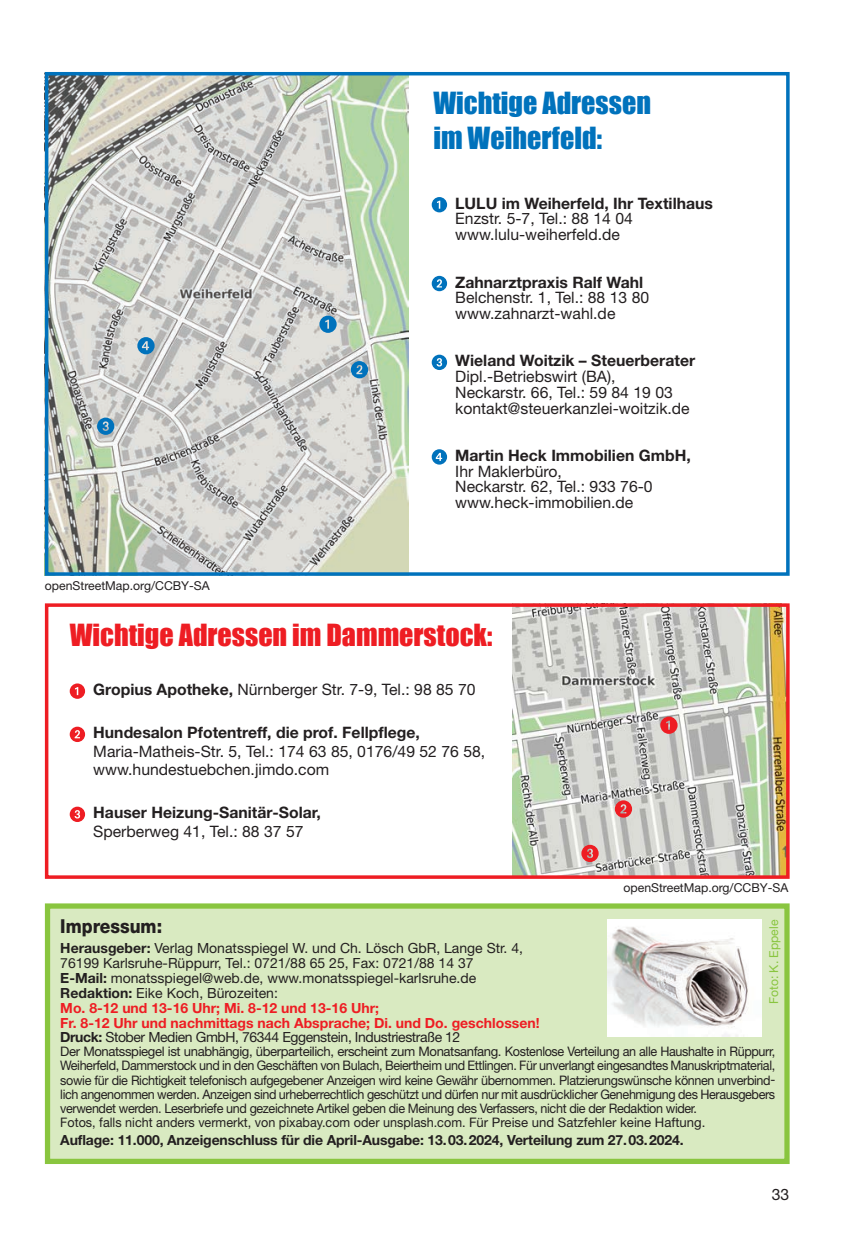
<style>
.page{position:relative;width:849px;height:1236px;background:#fff}
.page>*{position:absolute;margin:0;border:0;box-sizing:border-box;transform-origin:0 0}
.t1{font:28px "Impact";color:#ee1d23}
.t2{font:28px/35px "Impact";color:#0072bc}
.t3{font:19.25px "Helvetica Neue Helvetica 85 Hv";color:#231f20;scale:.9 1}
.t4{font:15.75px/15.8px "Helvetica Neue Helvetica 55 Rmn";color:#231f20}
.t5{font:700 15.75px "Helvetica Neue Helvetica 75";color:#231f20}
.t6{font:14px/14.9px "Helvetica Neue Helvetica 55 Rmn";color:#231f20}
.t7{font:700 14px/14.9px "Helvetica Neue Helvetica 75";color:#ee1d23}
.t8{font:700 14px "Helvetica Neue Helvetica 75";letter-spacing:-.01em;color:#231f20}
.t9{font:14px "Helvetica Neue Helvetica 55 Rmn";letter-spacing:-.03em;color:#231f20}
.t10{font:13.12px/14px "Helvetica Neue Helvetica 55 Rmn";letter-spacing:-.03em;color:#231f20}
.t11{font:12.25px "Helvetica Neue Helvetica 55 Rmn";color:#231f20}
.t12{font:12.25px "Helvetica Neue Helvetica 55 Rmn";color:#89c53f}
.s1{font-family:"Helvetica Neue Helvetica 75";font-weight:700}
</style>
<div class="page">
<img style="left:512px;top:608px;width:272px;height:265px">
<div style="left:45px;top:603px;width:744px;height:275px;border:4px solid #ee1d23"></div>
<svg style="left:660px;top:716px;width:17px;height:17px"></svg>
<svg style="left:581px;top:844px;width:17px;height:18px"></svg>
<svg style="left:614px;top:800px;width:18px;height:17px"></svg>
<svg style="left:70px;top:683px;width:15px;height:15px"></svg>
<svg style="left:70px;top:726px;width:15px;height:16px"></svg>
<svg style="left:70px;top:806px;width:15px;height:16px"></svg>
<div style="left:44px;top:903px;width:746px;height:261px;background:#d9eac1"></div>
<img style="left:607px;top:919px;width:154px;height:117px">
<img style="left:44px;top:72px;width:365px;height:503px">
<div style="left:45px;top:72px;width:744px;height:503px;border:4px solid #0072bc"></div>
<svg style="left:431px;top:197px;width:16px;height:15px"></svg>
<svg style="left:431px;top:276px;width:16px;height:15px"></svg>
<svg style="left:431px;top:354px;width:16px;height:16px"></svg>
<svg style="left:431px;top:449px;width:16px;height:15px"></svg>
<svg style="left:319px;top:315px;width:17px;height:18px"></svg>
<svg style="left:351px;top:361px;width:17px;height:17px"></svg>
<svg style="left:137px;top:337px;width:17px;height:17px"></svg>
<svg style="left:97px;top:417px;width:17px;height:18px"></svg>
<h1 class="t2" style="left:433px;top:85px;width:219px">Wichtige Adressen im Weiherfeld:</h1>
<p class="t11" style="left:45px;top:578px;width:166px">openStreetMap.org/CCBY-SA</p>
<p class="t5" style="left:455px;top:193px;width:259px">LULU im Weiherfeld, Ihr Textilhaus</p>
<p class="t4" style="left:455px;top:211px;width:179px">Enzstr. 5-7, Tel.: 88 14 04 www.lulu-weiherfeld.de</p>
<p class="t5" style="left:455px;top:272px;width:189px">Zahnarztpraxis Ralf Wahl</p>
<p class="t4" style="left:455px;top:289px;width:195px">Belchenstr. 1, Tel.: 88 13 80 www.zahnarzt-wahl.de</p>
<p class="t5" style="left:455px;top:351px;width:241px">Wieland Woitzik – Steuerberater</p>
<p class="t4" style="left:455px;top:368px;width:236px">Dipl.-Betriebswirt (BA),<br>Neckarstr. 66, Tel.: 59 84 19 03 kontakt@steuerkanzlei-woitzik.de</p>
<p class="t5" style="left:455px;top:445px;width:237px">Martin Heck Immobilien GmbH,</p>
<p class="t4" style="left:455px;top:463px;width:199px">Ihr Maklerbüro,<br>Neckarstr. 62, Tel.: 933 76-0 www.heck-immobilien.de</p>
<h1 class="t1" style="left:70px;top:613px;width:424px">Wichtige Adressen im Dammerstock:</h1>
<p class="t4" style="left:93px;top:681px;width:384px"><span class="s1">Gropius Apotheke,</span> Nürnberger Str. 7-9, Tel.: 98 85 70</p>
<p class="t5" style="left:93px;top:723px;width:328px">Hundesalon Pfotentreff, die prof. Fellpflege,</p>
<p class="t4" style="left:93px;top:741px;width:393px;line-height:18.4px">Maria-Matheis-Str. 5, Tel.: 174 63 85, 0176/49 52 76 58, www.hundestuebchen.jimdo.com</p>
<p class="t5" style="left:93px;top:802px;width:229px">Hauser Heizung-Sanitär-Solar,</p>
<p class="t4" style="left:93px;top:822px;width:212px">Sperberweg 41, Tel.: 88 37 57</p>
<p class="t11" style="left:623px;top:879px;width:166px">openStreetMap.org/CCBY-SA</p>
<h2 class="t3" style="left:60px;top:914px;width:115px">Impressum:</h2>
<p class="t6" style="left:60px;top:940px;width:464px"><span class="s1">Herausgeber:</span> Verlag Monatsspiegel W. und Ch. Lösch GbR, Lange Str. 4, 76199 Karlsruhe-Rüppurr, Tel.: 0721/88 65 25, Fax: 0721/88 14 37<br><span class="s1">E-Mail:</span> monatsspiegel@web.de, www.monatsspiegel-karlsruhe.de <span class="s1">Redaktion:</span> Eike Koch, Bürozeiten:</p>
<p class="t7" style="left:60px;top:999px;width:480px">Mo. 8-12 und 13-16 Uhr; Mi. 8-12 und 13-16 Uhr;<br>Fr. 8-12 Uhr und nachmittags nach Absprache; Di. und Do. geschlossen!</p>
<p class="t9" style="left:60px;top:1028px;width:401px"><span class="s1">Druck:</span> Stober Medien GmbH, 76344 Eggenstein, Industriestraße 12</p>
<p class="t10" style="left:60px;top:1044px;width:716px">Der Monatsspiegel ist unabhängig, überparteilich, erscheint zum Monatsanfang. Kostenlose Verteilung an alle Haushalte in Rüppurr, Weiherfeld, Dammerstock und in den Geschäften von Bulach, Beiertheim und Ettlingen. Für unverlangt eingesandtes Manuskriptmaterial, sowie für die Richtigkeit telefonisch aufgegebener Anzeigen wird keine Gewähr übernommen. Platzierungswünsche können unverbind&shy;lich angenommen werden. Anzeigen sind urheberrechtlich geschützt und dürfen nur mit ausdrücklicher Genehmigung des Herausgebers verwendet werden. Leserbriefe und gezeichnete Artikel geben die Meinung des Verfassers, nicht die der Redaktion wider.<br>Fotos, falls nicht anders vermerkt, von pixabay.com oder unsplash.com. Für Preise und Satzfehler keine Haftung.</p>
<p class="t8" style="left:60px;top:1131px;width:624px">Auflage: 11.000, Anzeigenschluss für die April-Ausgabe: 13.03.2024, Verteilung zum 27.03.2024.</p>
<p class="t12" style="left:766px;top:1004px;width:86px;rotate:-90deg">Foto: K. Eppele</p>
<p class="t4" style="left:771px;top:1186px;width:19px">33</p>
</div>
